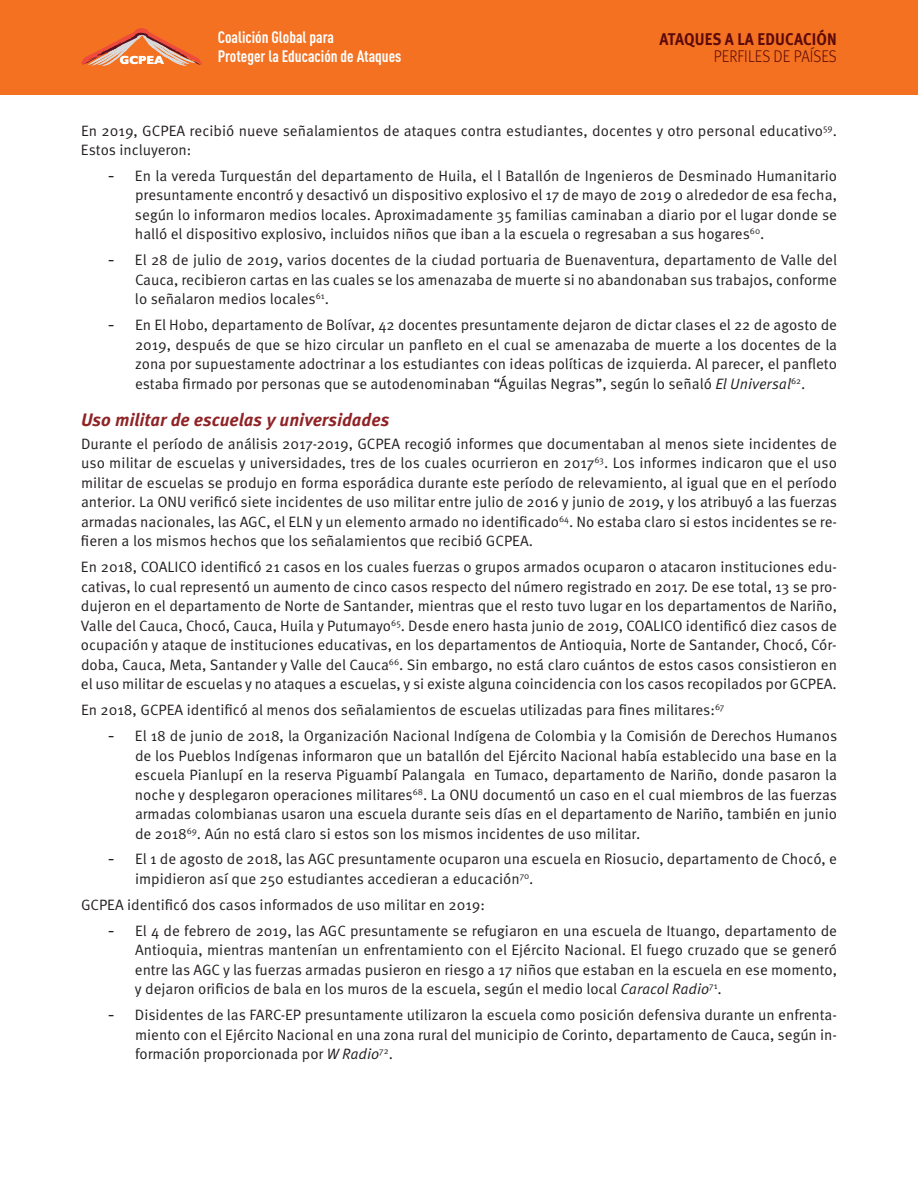
<style>
.page{position:relative;width:918px;height:1188px;background:#fff}
.page>*{position:absolute;margin:0;border:0;box-sizing:border-box;transform-origin:0 0}
.t1{font:italic 700 18px "Meta Pro";color:#8f2326}
.t2{font:700 16.95px "Meta Pro";letter-spacing:.01em;color:#5c090a;scale:.9 1}
.t3{font:300 16.95px "Meta Pro";letter-spacing:.01em;color:#5c090a;scale:.9 1}
.t4{font:700 16.35px/19.4px "DIN Cond";color:#fff}
.t5{font:15px/19.5px "Meta Pro Norm";color:#231f20;text-align:justify}
.t6{font:700 11.85px "Gill Sans";color:#fff}
.s1{font-family:"Georgia";font-size:16.5px}
.s2{font-family:"Meta Pro Norm Ita"}
</style>
<div class="page">
<div style="left:0;top:0;width:918px;height:95px;background:#f37121"></div>
<svg style="left:81px;top:28px;width:121px;height:38px"></svg>
<p class="t2" style="left:659px;top:29px;width:199px">ATAQUES A LA EDUCACIÓN</p>
<p class="t4" style="left:218px;top:29px;width:185px">Coalición Global para<br>Proteger la Educación de Ataques</p>
<p class="t6" style="left:120px;top:56px;width:46px">GCPEA</p>
<p class="t3" style="left:714px;top:47px;width:138px">PERFILES DE PAÍSES</p>
<p class="t5" style="left:81px;top:122px;width:757px">En 2019, GCPEA recibió nueve señalamientos de ataques contra estudiantes, docentes y otro personal educativo<sup>59</sup>.<br>Estos incluyeron:</p>
<p class="t5" style="left:135px;top:167px;width:704px;text-indent:-27px"><span class="s1">-</span> En la vereda Turquestán del departamento de Huila, el l Batallón de Ingenieros de Desminado Humanitario presuntamente encontró y desactivó un dispositivo explosivo el 17 de mayo de 2019 o alrededor de esa fecha, según lo informaron medios locales. Aproximadamente 35 familias caminaban a diario por el lugar donde se halló el dispositivo explosivo, incluidos niños que iban a la escuela o regresaban a sus hogares<sup>60</sup>.</p>
<p class="t5" style="left:135px;top:251px;width:704px;text-indent:-27px"><span class="s1">-</span> El 28 de julio de 2019, varios docentes de la ciudad portuaria de Buenaventura, departamento de Valle del Cauca, recibieron cartas en las cuales se los amenazaba de muerte si no abandonaban sus trabajos, conforme lo señalaron medios locales<sup>61</sup>.</p>
<p class="t5" style="left:135px;top:316px;width:704px;text-indent:-27px"><span class="s1">-</span> En El Hobo, departamento de Bolívar, 42 docentes presuntamente dejaron de dictar clases el 22 de agosto de 2019, después de que se hizo circular un panfleto en el cual se amenazaba de muerte a los docentes de la zona por supuestamente adoctrinar a los estudiantes con ideas políticas de izquierda. Al parecer, el panfleto estaba firmado por personas que se autodenominaban “Águilas Negras”, según lo señaló <span class="s2">El Universal</span><sup>62</sup>.</p>
<p class="t1" style="left:81px;top:413px;width:310px">Uso militar de escuelas y universidades</p>
<p class="t5" style="left:81px;top:435px;width:758px">Durante el período de análisis 2017-2019, GCPEA recogió informes que documentaban al menos siete incidentes de uso militar de escuelas y universidades, tres de los cuales ocurrieron en 2017<sup>63</sup>. Los informes indicaron que el uso militar de escuelas se produjo en forma esporádica durante este período de relevamiento, al igual que en el período anterior. La ONU verificó siete incidentes de uso militar entre julio de 2016 y junio de 2019, y los atribuyó a las fuerzas armadas nacionales, las AGC, el ELN y un elemento armado no identificado<sup>64</sup>. No estaba claro si estos incidentes se re&shy;fieren a los mismos hechos que los señalamientos que recibió GCPEA.</p>
<p class="t5" style="left:81px;top:558px;width:758px">En 2018, COALICO identificó 21 casos en los cuales fuerzas o grupos armados ocuparon o atacaron instituciones edu&shy;cativas, lo cual representó un aumento de cinco casos respecto del número registrado en 2017. De ese total, 13 se pro&shy;dujeron en el departamento de Norte de Santander, mientras que el resto tuvo lugar en los departamentos de Nariño, Valle del Cauca, Chocó, Cauca, Huila y Putumayo<sup>65</sup>. Desde enero hasta junio de 2019, COALICO identificó diez casos de ocupación y ataque de instituciones educativas, en los departamentos de Antioquia, Norte de Santander, Chocó, Cór&shy;doba, Cauca, Meta, Santander y Valle del Cauca<sup>66</sup>. Sin embargo, no está claro cuántos de estos casos consistieron en el uso militar de escuelas y no ataques a escuelas, y si existe alguna coincidencia con los casos recopilados por GCPEA.</p>
<p class="t5" style="left:81px;top:701px;width:645px">En 2018, GCPEA identificó al menos dos señalamientos de escuelas utilizadas para fines militares:<sup>67</sup></p>
<p class="t5" style="left:135px;top:727px;width:704px;text-indent:-27px"><span class="s1">-</span> El 18 de junio de 2018, la Organización Nacional Indígena de Colombia y la Comisión de Derechos Humanos de los Pueblos Indígenas informaron que un batallón del Ejército Nacional había establecido una base en la escuela Pianlupí en la reserva Piguambí Palangala en Tumaco, departamento de Nariño, donde pasaron la noche y desplegaron operaciones militares<sup>68</sup>. La ONU documentó un caso en el cual miembros de las fuerzas armadas colombianas usaron una escuela durante seis días en el departamento de Nariño, también en junio de 2018<sup>69</sup>. Aún no está claro si estos son los mismos incidentes de uso militar.</p>
<p class="t5" style="left:135px;top:851px;width:704px;text-indent:-27px"><span class="s1">-</span> El 1 de agosto de 2018, las AGC presuntamente ocuparon una escuela en Riosucio, departamento de Chocó, e impidieron así que 250 estudiantes accedieran a educación<sup>70</sup>.</p>
<p class="t5" style="left:81px;top:896px;width:406px">GCPEA identificó dos casos informados de uso militar en 2019:</p>
<p class="t5" style="left:135px;top:922px;width:704px;text-indent:-27px"><span class="s1">-</span> El 4 de febrero de 2019, las AGC presuntamente se refugiaron en una escuela de Ituango, departamento de Antioquia, mientras mantenían un enfrentamiento con el Ejército Nacional. El fuego cruzado que se generó entre las AGC y las fuerzas armadas pusieron en riesgo a 17 niños que estaban en la escuela en ese momento, y dejaron orificios de bala en los muros de la escuela, según el medio local <span class="s2">Caracol Radio</span><sup>71</sup>.</p>
<p class="t5" style="left:135px;top:1006px;width:704px;text-indent:-27px"><span class="s1">-</span> Disidentes de las FARC-EP presuntamente utilizaron la escuela como posición defensiva durante un enfrenta&shy;miento con el Ejército Nacional en una zona rural del municipio de Corinto, departamento de Cauca, según in&shy;formación proporcionada por <span class="s2">W Radio</span><sup>72</sup>.</p>
</div>
